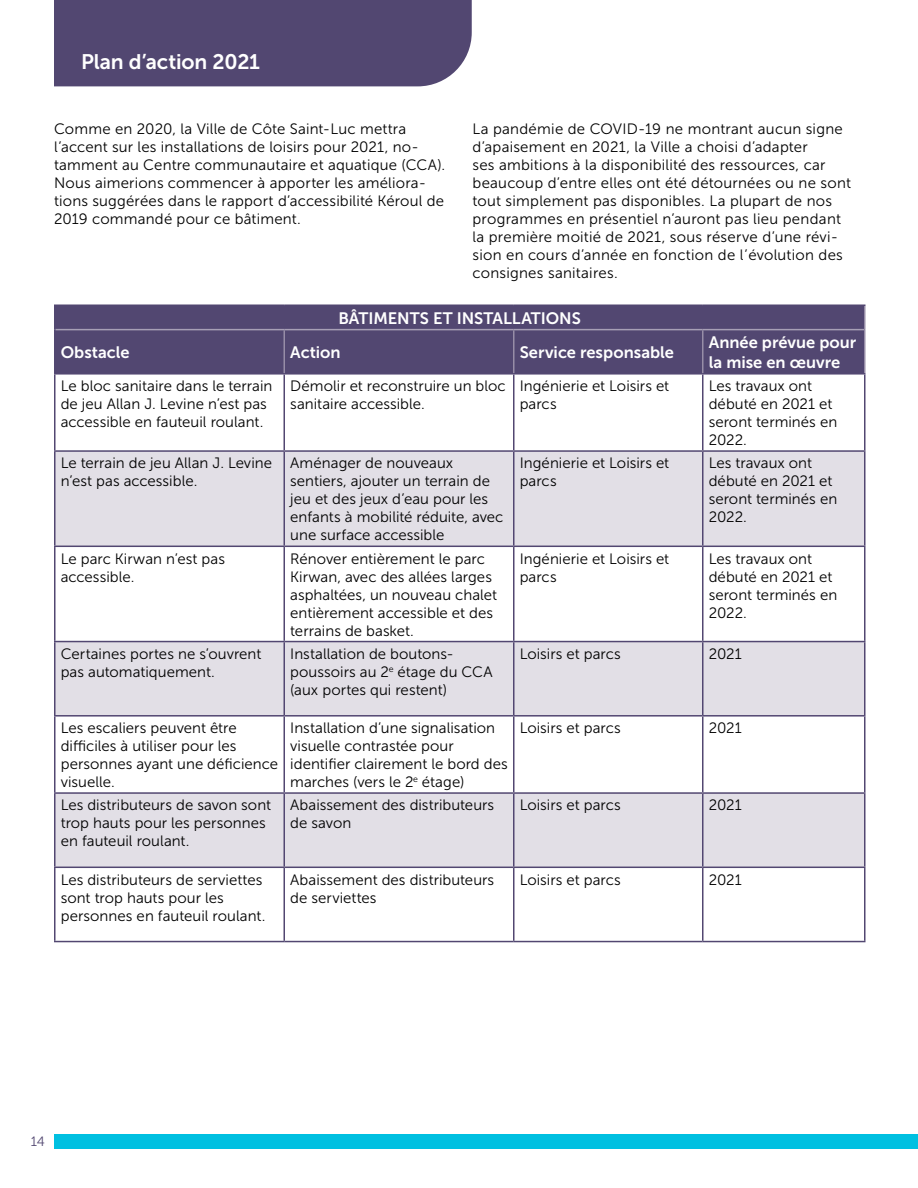
<style>
.page{position:relative;width:918px;height:1188px;background:#fff}
.page>*{position:absolute;margin:0;border:0;box-sizing:border-box;transform-origin:0 0}
.Section_Header{font:21px "Museo Sans 700";letter-spacing:-.005em;color:#fff}
.table_header{font:16.5px/19.8px "Museo Sans 700";color:#fff}
.Paragraphs{font:15px/18px "Museo Sans 300";letter-spacing:.005em;color:#000}
.t1{font:13.5px "Museo Sans 300";color:#524771}
</style>
<div class="page">
<div style="left:54px;top:1134px;width:864px;height:15px;background:#00c0e1"></div>
<div style="left:54px;top:0;width:418px;height:86px;background:#524771"></div>
<div style="left:56px;top:306px;width:808px;height:67px;background:#524771"></div>
<svg style="left:56px;top:452px;width:808px;height:415px;fill:#e2dfe6"></svg>
<hr style="left:54px;top:304px;width:230px;height:2px;background:#524771">
<hr style="left:54px;top:306px;width:2px;height:24px;background:#524771">
<hr style="left:284px;top:304px;width:230px;height:2px;background:#524771">
<hr style="left:514px;top:304px;width:189px;height:2px;background:#524771">
<hr style="left:703px;top:304px;width:163px;height:2px;background:#524771">
<hr style="left:54px;top:330px;width:2px;height:43px;background:#524771">
<hr style="left:54px;top:373px;width:230px;height:2px;background:#524771">
<hr style="left:284px;top:373px;width:230px;height:2px;background:#524771">
<hr style="left:514px;top:373px;width:189px;height:2px;background:#524771">
<hr style="left:703px;top:373px;width:163px;height:2px;background:#524771">
<hr style="left:864px;top:306px;width:2px;height:24px;background:#978da7">
<hr style="left:284px;top:330px;width:1px;height:43px;background:#978da7">
<hr style="left:513px;top:330px;width:1px;height:43px;background:#978da7">
<hr style="left:702px;top:330px;width:2px;height:43px;background:#978da7">
<hr style="left:864px;top:330px;width:2px;height:43px;background:#978da7">
<hr style="left:54px;top:375px;width:2px;height:75px;background:#524771">
<hr style="left:284px;top:375px;width:1px;height:75px;background:#524771">
<hr style="left:513px;top:375px;width:1px;height:75px;background:#524771">
<hr style="left:702px;top:375px;width:2px;height:75px;background:#524771">
<hr style="left:864px;top:375px;width:2px;height:75px;background:#524771">
<hr style="left:54px;top:450px;width:230px;height:2px;background:#524771">
<hr style="left:54px;top:452px;width:2px;height:94px;background:#524771">
<hr style="left:284px;top:450px;width:230px;height:2px;background:#524771">
<hr style="left:284px;top:452px;width:1px;height:94px;background:#524771">
<hr style="left:514px;top:450px;width:189px;height:2px;background:#524771">
<hr style="left:513px;top:452px;width:1px;height:94px;background:#524771">
<hr style="left:703px;top:450px;width:163px;height:2px;background:#524771">
<hr style="left:702px;top:452px;width:2px;height:94px;background:#524771">
<hr style="left:864px;top:452px;width:2px;height:94px;background:#524771">
<hr style="left:54px;top:546px;width:230px;height:1px;background:#524771">
<hr style="left:54px;top:547px;width:2px;height:94px;background:#524771">
<hr style="left:284px;top:546px;width:230px;height:1px;background:#524771">
<hr style="left:284px;top:547px;width:1px;height:94px;background:#524771">
<hr style="left:514px;top:546px;width:189px;height:1px;background:#524771">
<hr style="left:513px;top:547px;width:1px;height:94px;background:#524771">
<hr style="left:703px;top:546px;width:163px;height:1px;background:#524771">
<hr style="left:702px;top:547px;width:2px;height:94px;background:#524771">
<hr style="left:864px;top:547px;width:2px;height:94px;background:#524771">
<hr style="left:54px;top:641px;width:230px;height:1px;background:#524771">
<hr style="left:54px;top:642px;width:2px;height:73px;background:#524771">
<hr style="left:284px;top:641px;width:230px;height:1px;background:#524771">
<hr style="left:284px;top:642px;width:1px;height:73px;background:#524771">
<hr style="left:514px;top:641px;width:189px;height:1px;background:#524771">
<hr style="left:513px;top:642px;width:1px;height:73px;background:#524771">
<hr style="left:703px;top:641px;width:163px;height:1px;background:#524771">
<hr style="left:702px;top:642px;width:2px;height:73px;background:#524771">
<hr style="left:864px;top:642px;width:2px;height:73px;background:#524771">
<hr style="left:54px;top:715px;width:230px;height:2px;background:#524771">
<hr style="left:54px;top:717px;width:2px;height:75px;background:#524771">
<hr style="left:284px;top:715px;width:230px;height:2px;background:#524771">
<hr style="left:284px;top:717px;width:1px;height:75px;background:#524771">
<hr style="left:514px;top:715px;width:189px;height:2px;background:#524771">
<hr style="left:513px;top:717px;width:1px;height:75px;background:#524771">
<hr style="left:703px;top:715px;width:163px;height:2px;background:#524771">
<hr style="left:702px;top:717px;width:2px;height:75px;background:#524771">
<hr style="left:864px;top:717px;width:2px;height:75px;background:#524771">
<hr style="left:54px;top:792px;width:230px;height:2px;background:#524771">
<hr style="left:54px;top:794px;width:2px;height:73px;background:#524771">
<hr style="left:284px;top:792px;width:230px;height:2px;background:#524771">
<hr style="left:284px;top:794px;width:1px;height:73px;background:#524771">
<hr style="left:514px;top:792px;width:189px;height:2px;background:#524771">
<hr style="left:513px;top:794px;width:1px;height:73px;background:#524771">
<hr style="left:703px;top:792px;width:163px;height:2px;background:#524771">
<hr style="left:702px;top:794px;width:2px;height:73px;background:#524771">
<hr style="left:864px;top:794px;width:2px;height:73px;background:#524771">
<hr style="left:54px;top:867px;width:230px;height:1px;background:#524771">
<hr style="left:54px;top:868px;width:2px;height:73px;background:#524771">
<hr style="left:284px;top:867px;width:230px;height:1px;background:#524771">
<hr style="left:284px;top:868px;width:1px;height:73px;background:#524771">
<hr style="left:514px;top:867px;width:189px;height:1px;background:#524771">
<hr style="left:513px;top:868px;width:1px;height:73px;background:#524771">
<hr style="left:703px;top:867px;width:163px;height:1px;background:#524771">
<hr style="left:702px;top:868px;width:2px;height:73px;background:#524771">
<hr style="left:864px;top:868px;width:2px;height:73px;background:#524771">
<hr style="left:54px;top:941px;width:230px;height:1px;background:#524771">
<hr style="left:284px;top:941px;width:230px;height:1px;background:#524771">
<hr style="left:514px;top:941px;width:189px;height:1px;background:#524771">
<hr style="left:703px;top:941px;width:163px;height:1px;background:#524771">
<hr style="left:56px;top:329px;width:228px;height:1px;background:#a79fb5">
<hr style="left:284px;top:329px;width:230px;height:1px;background:#a79fb5">
<hr style="left:514px;top:329px;width:189px;height:1px;background:#a79fb5">
<hr style="left:703px;top:329px;width:161px;height:1px;background:#a79fb5">
<h2 class="Section_Header" style="left:81px;top:50px;width:181px">Plan d’action 2021</h2>
<p class="Paragraphs" style="left:54px;top:120px;width:393px">Comme en 2020, la Ville de Côte Saint-Luc mettra l’accent sur les installations de loisirs pour 2021, no&shy;tamment au Centre communautaire et aquatique (CCA).<br>Nous aimerions commencer à apporter les améliora&shy;tions suggérées dans le rapport d’accessibilité Kéroul de 2019 commandé pour ce bâtiment.</p>
<p class="Paragraphs" style="left:472px;top:120px;width:380px">La pandémie de COVID-19 ne montrant aucun signe d’apaisement en 2021, la Ville a choisi d’adapter<br>ses ambitions à la disponibilité des ressources, car beaucoup d’entre elles ont été détournées ou ne sont tout simplement pas disponibles. La plupart de nos programmes en présentiel n’auront pas lieu pendant la première moitié de 2021, sous réserve d’une révi&shy;sion en cours d’année en fonction de l’évolution des consignes sanitaires.</p>
<p class="table_header" style="left:339px;top:308px;width:244px">BÂTIMENTS ET INSTALLATIONS</p>
<p class="table_header" style="left:61px;top:342px;width:70px">Obstacle</p>
<p class="table_header" style="left:290px;top:342px;width:52px">Action</p>
<p class="table_header" style="left:520px;top:342px;width:156px">Service responsable</p>
<p class="table_header" style="left:709px;top:332px;width:149px">Année prévue pour la mise en œuvre</p>
<p class="Paragraphs" style="left:61px;top:377px;width:213px">Le bloc sanitaire dans le terrain de jeu Allan J. Levine n’est pas accessible en fauteuil roulant.</p>
<p class="Paragraphs" style="left:290px;top:377px;width:217px">Démolir et reconstruire un bloc sanitaire accessible.</p>
<p class="Paragraphs" style="left:520px;top:377px;width:151px">Ingénierie et Loisirs et parcs</p>
<p class="Paragraphs" style="left:709px;top:377px;width:130px">Les travaux ont débuté en 2021 et seront terminés en<br>2022.</p>
<p class="Paragraphs" style="left:61px;top:454px;width:213px">Le terrain de jeu Allan J. Levine n’est pas accessible.</p>
<p class="Paragraphs" style="left:290px;top:454px;width:215px">Aménager de nouveaux sentiers, ajouter un terrain de jeu et des jeux d’eau pour les enfants à mobilité réduite, avec une surface accessible</p>
<p class="Paragraphs" style="left:520px;top:454px;width:151px">Ingénierie et Loisirs et parcs</p>
<p class="Paragraphs" style="left:709px;top:454px;width:130px">Les travaux ont débuté en 2021 et seront terminés en<br>2022.</p>
<p class="Paragraphs" style="left:61px;top:550px;width:166px">Le parc Kirwan n’est pas accessible.</p>
<p class="Paragraphs" style="left:290px;top:550px;width:208px">Rénover entièrement le parc<br>Kirwan, avec des allées larges asphaltées, un nouveau chalet entièrement accessible et des terrains de basket.</p>
<p class="Paragraphs" style="left:520px;top:550px;width:151px">Ingénierie et Loisirs et parcs</p>
<p class="Paragraphs" style="left:709px;top:550px;width:130px">Les travaux ont débuté en 2021 et seront terminés en<br>2022.</p>
<p class="Paragraphs" style="left:61px;top:645px;width:202px">Certaines portes ne s’ouvrent pas automatiquement.</p>
<p class="Paragraphs" style="left:290px;top:645px;width:204px">Installation de boutons&shy;poussoirs au 2<sup>e</sup> étage du CCA (aux portes qui restent)</p>
<p class="Paragraphs" style="left:520px;top:645px;width:102px">Loisirs et parcs</p>
<p class="Paragraphs" style="left:709px;top:645px;width:35px">2021</p>
<p class="Paragraphs" style="left:61px;top:719px;width:219px">Les escaliers peuvent être difficiles à utiliser pour les personnes ayant une déficience visuelle.</p>
<p class="Paragraphs" style="left:290px;top:719px;width:219px">Installation d’une signalisation visuelle contrastée pour identifier clairement le bord des marches (vers le 2<sup>e</sup> étage)</p>
<p class="Paragraphs" style="left:520px;top:719px;width:102px">Loisirs et parcs</p>
<p class="Paragraphs" style="left:709px;top:719px;width:35px">2021</p>
<p class="Paragraphs" style="left:61px;top:796px;width:212px">Les distributeurs de savon sont trop hauts pour les personnes en fauteuil roulant.</p>
<p class="Paragraphs" style="left:290px;top:796px;width:206px">Abaissement des distributeurs de savon</p>
<p class="Paragraphs" style="left:520px;top:796px;width:102px">Loisirs et parcs</p>
<p class="Paragraphs" style="left:709px;top:796px;width:35px">2021</p>
<p class="Paragraphs" style="left:61px;top:871px;width:206px">Les distributeurs de serviettes sont trop hauts pour les personnes en fauteuil roulant.</p>
<p class="Paragraphs" style="left:290px;top:871px;width:206px">Abaissement des distributeurs de serviettes</p>
<p class="Paragraphs" style="left:520px;top:871px;width:102px">Loisirs et parcs</p>
<p class="Paragraphs" style="left:709px;top:871px;width:35px">2021</p>
<p class="t1" style="left:31px;top:1134px;width:16px">14</p>
</div>
